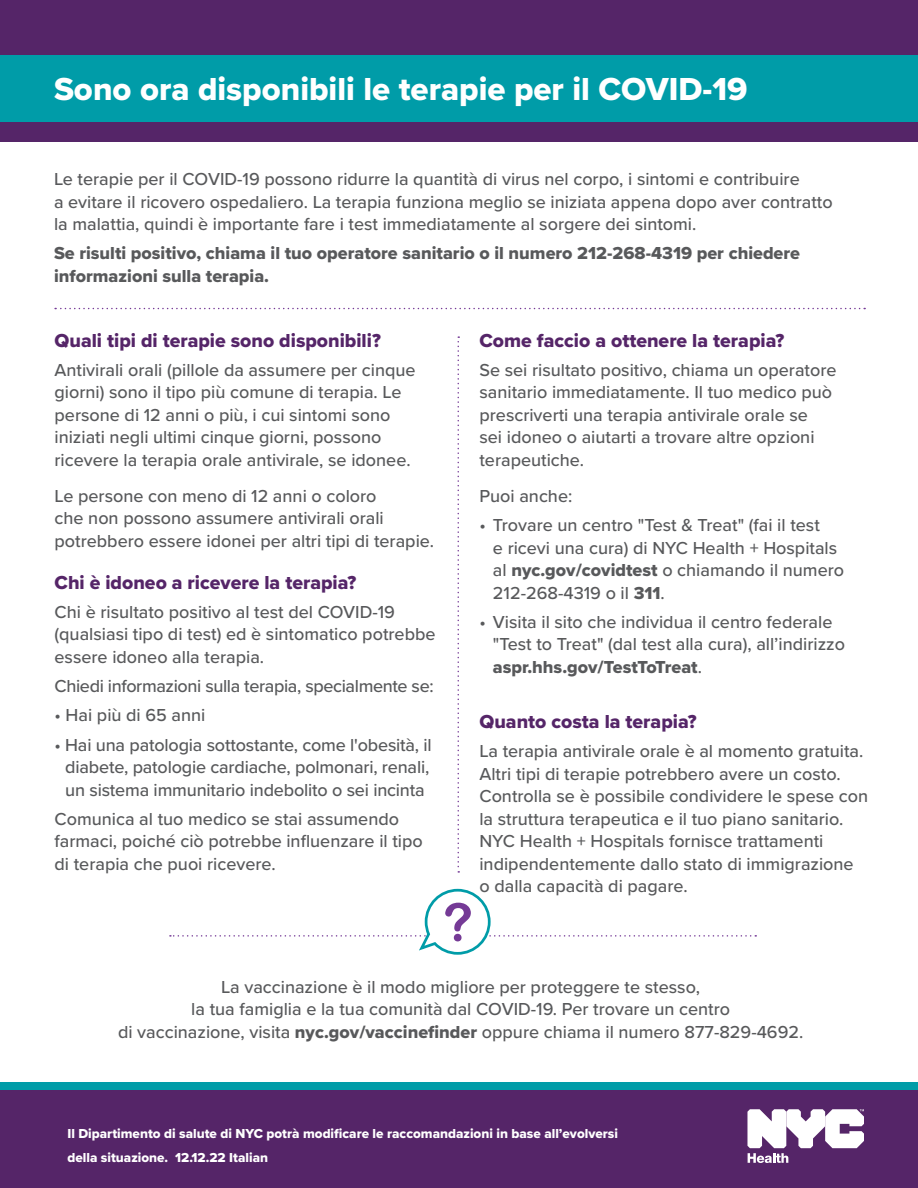
<style>
.page{position:relative;width:918px;height:1188px;background:#fff}
.page>*{position:absolute;margin:0;border:0;box-sizing:border-box;transform-origin:0 0}
.bullet{font:52.5px "Arial Rounded MT Bold";color:#753a96}
.t1{font:33px "Proxima Nova Extrabld";color:#fff}
.bullet-2{font:19.5px "Proxima Nova Extrabld";color:#552568}
.bullet-3{font:500 18px/22.5px "Proxima Nova";color:#58595b}
.Paragraph_Style_2{font:500 18px/22.5px "Proxima Nova";color:#58595b}
.bullet-4{font:18px/22.5px "Proxima Nova Extrabld";color:#58595b}
.bullet-5{font:500 18px "Proxima Nova";letter-spacing:-.02em;color:#58595b}
.bullet-6{font:13.5px/24px "Proxima Nova Extrabld";color:#fff}
.s1{font-family:"Proxima Nova Extrabld";font-weight:400}
</style>
<div class="page">
<div style="left:0;top:0;width:918px;height:142px;background:#552568"></div>
<div style="left:0;top:56px;width:918px;height:66px;background:#009ca8"></div>
<svg style="left:55px;top:308px;width:810px;height:1px"></svg>
<svg style="left:458px;top:336px;width:1px;height:537px"></svg>
<div style="left:0;top:1082px;width:918px;height:106px;background:#009ca8"></div>
<div style="left:0;top:1091px;width:918px;height:97px;background:#552568"></div>
<svg style="left:747px;top:1109px;width:117px;height:54px"></svg>
<svg style="left:170px;top:888px;width:586px;height:67px"></svg>
<p class="t1" style="left:54px;top:64px;width:695px">Sono ora disponibili le terapie per il COVID-19</p>
<p class="bullet-3" style="left:54px;top:167px;width:780px">Le terapie per il COVID-19 possono ridurre la quantità di virus nel corpo, i sintomi e contribuire<br>a evitare il ricovero ospedaliero. La terapia funziona meglio se iniziata appena dopo aver contratto la malattia, quindi è importante fare i test immediatamente al sorgere dei sintomi.</p>
<p class="bullet-4" style="left:54px;top:242px;width:748px">Se risulti positivo, chiama il tuo operatore sanitario o il numero 212-268-4319 per chiedere informazioni sulla terapia.</p>
<p class="bullet-2" style="left:55px;top:325px;width:328px">Quali tipi di terapie sono disponibili?</p>
<p class="Paragraph_Style_2" style="left:55px;top:358px;width:363px">Antivirali orali (pillole da assumere per cinque giorni) sono il tipo più comune di terapia. Le persone di 12 anni o più, i cui sintomi sono iniziati negli ultimi cinque giorni, possono ricevere la terapia orale antivirale, se idonee.</p>
<p class="bullet-3" style="left:55px;top:484px;width:381px">Le persone con meno di 12 anni o coloro<br>che non possono assumere antivirali orali potrebbero essere idonei per altri tipi di terapie.</p>
<p class="bullet-2" style="left:55px;top:568px;width:303px">Chi è idoneo a ricevere la terapia?</p>
<p class="bullet-3" style="left:55px;top:600px;width:383px">Chi è risultato positivo al test del COVID-19 (qualsiasi tipo di test) ed è sintomatico potrebbe essere idoneo alla terapia.</p>
<p class="bullet-5" style="left:55px;top:673px;width:381px">Chiedi informazioni sulla terapia, specialmente se:</p>
<p class="bullet-3" style="left:55px;top:704px;width:152px">• Hai più di 65 anni</p>
<p class="bullet-3" style="left:55px;top:733px;width:379px;text-align:center">• Hai una patologia sottostante, come l'obesità, il diabete, patologie cardiache, polmonari, renali, un sistema immunitario indebolito o sei incinta</p>
<p class="bullet-3" style="left:55px;top:807px;width:370px">Comunica al tuo medico se stai assumendo farmaci, poiché ciò potrebbe influenzare il tipo di terapia che puoi ricevere.</p>
<p class="bullet" style="left:443px;top:891px;width:32px">?</p>
<p class="bullet-2" style="left:479px;top:325px;width:306px">Come faccio a ottenere la terapia?</p>
<p class="bullet-3" style="left:479px;top:358px;width:359px">Se sei risultato positivo, chiama un operatore sanitario immediatamente. Il tuo medico può prescriverti una terapia antivirale orale se<br>sei idoneo o aiutarti a trovare altre opzioni terapeutiche.</p>
<p class="bullet-3" style="left:479px;top:484px;width:94px">Puoi anche:</p>
<p class="bullet-3" style="left:493px;top:513px;width:353px;text-indent:-14px">• Trovare un centro "Test &amp; Treat" (fai il test<br>e ricevi una cura) di NYC Health + Hospitals al <span class="s1">nyc.gov/covidtest</span> o chiamando il numero 212-268-4319 o il <span class="s1">311</span>.</p>
<p class="bullet-3" style="left:493px;top:610px;width:354px;text-indent:-14px">• Visita il sito che individua il centro federale "Test to Treat" (dal test alla cura), all’indirizzo <span class="s1">aspr.hhs.gov/TestToTreat</span>.</p>
<p class="bullet-2" style="left:479px;top:707px;width:219px">Quanto costa la terapia?</p>
<p class="bullet-3" style="left:479px;top:740px;width:390px">La terapia antivirale orale è al momento gratuita.<br>Altri tipi di terapie potrebbero avere un costo.<br>Controlla se è possibile condividere le spese con la struttura terapeutica e il tuo piano sanitario.<br>NYC Health + Hospitals fornisce trattamenti indipendentemente dallo stato di immigrazione o dalla capacità di pagare.</p>
<p class="bullet-3" style="left:118px;top:975px;width:687px;text-align:center">La vaccinazione è il modo migliore per proteggere te stesso,<br>la tua famiglia e la tua comunità dal COVID-19. Per trovare un centro<br>di vaccinazione, visita <span class="s1">nyc.gov/vaccinefinder</span> oppure chiama il numero 877-829-4692.</p>
<p class="bullet-6" style="left:68px;top:1121px;width:552px">Il Dipartimento di salute di NYC potrà modificare le raccomandazioni in base all’evolversi della situazione. 12.12.22 Italian</p>
</div>
